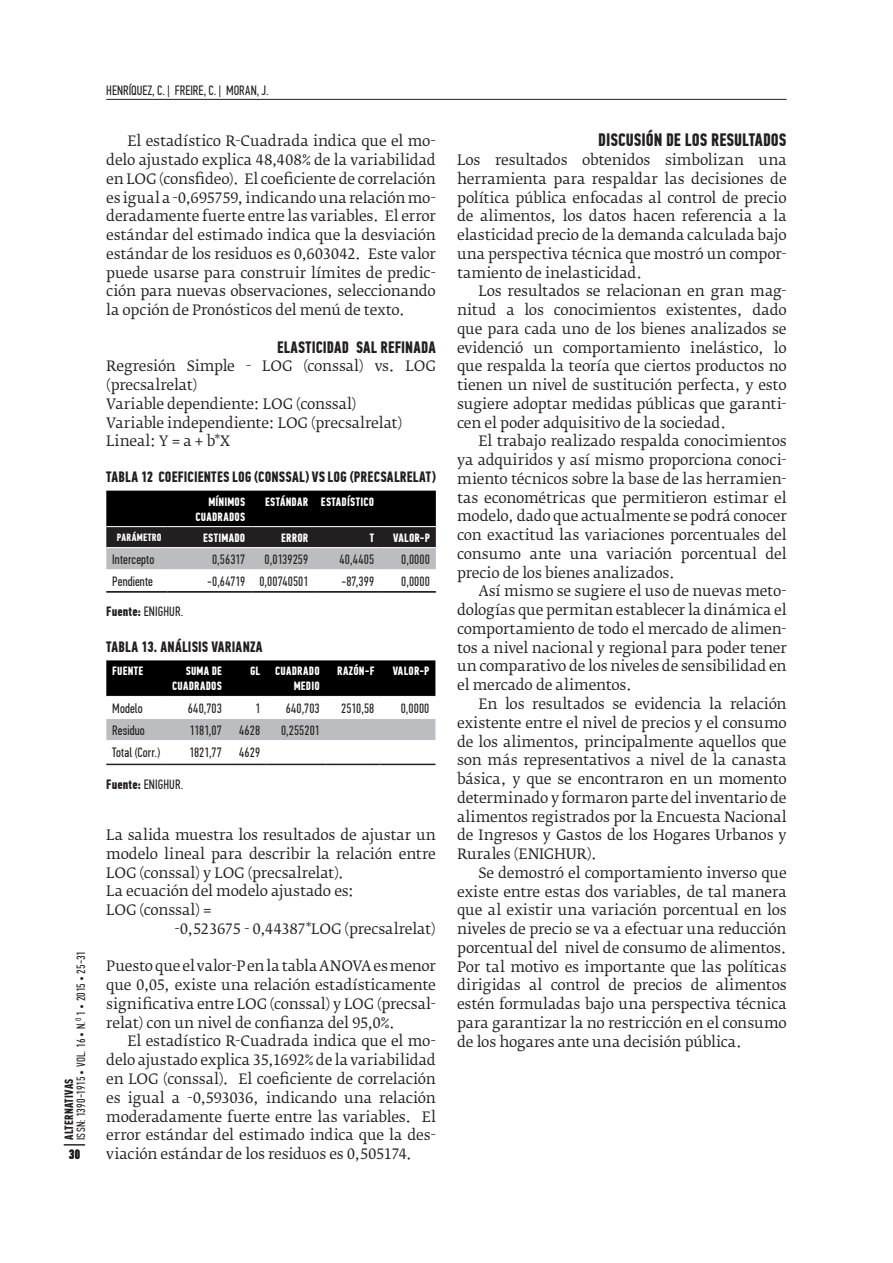
<style>
.page{position:relative;width:893px;height:1263px;background:#fff}
.page>*{position:absolute;margin:0;border:0;box-sizing:border-box;transform-origin:0 0}
.t1{font:700 18px "PF Din Text Comp Pro";color:#231f20}
.t2{font:700 16.5px "PF Din Text Comp Pro";letter-spacing:.01em;color:#231f20}
.t3{font:700 15px "PF Din Text Comp Pro";letter-spacing:.015em;color:#231f20}
.t4{font:14.25px/18.8px "Fedra Serif B Pro";letter-spacing:-.01em;color:#231f20;text-align:justify}
.t5{font:13.5px "PF Din Text Comp Pro";letter-spacing:.005em;color:#231f20}
.t6{font:700 13.5px "PF Din Text Comp Pro";color:#231f20}
.t7{font:700 12px/15px "PF Din Text Comp Pro";letter-spacing:.02em;color:#fff;text-align:right}
.t8{font:12px/12px "PF Din Text Comp Pro";letter-spacing:.015em;color:#231f20}
.t9{font:700 10.5px "PF Din Text Comp Pro";letter-spacing:.03em;color:#fff}
.s1{font-weight:700}
</style>
<div class="page">
<svg style="left:64px;top:1144px;width:21px;height:1px"></svg>
<hr style="left:106px;top:99px;width:681px;height:1px;background:#231f20">
<svg style="left:106px;top:491px;width:330px;height:78px;background:#3e3d3f"></svg>
<hr style="left:106px;top:526px;width:62px;height:1px;background:#fff">
<hr style="left:168px;top:526px;width:83px;height:1px;background:#fff">
<hr style="left:251px;top:526px;width:63px;height:1px;background:#fff">
<hr style="left:314px;top:526px;width:66px;height:1px;background:#fff">
<hr style="left:380px;top:526px;width:56px;height:1px;background:#fff">
<hr style="left:106px;top:547px;width:62px;height:1px;background:#fff">
<hr style="left:168px;top:547px;width:83px;height:1px;background:#fff">
<hr style="left:251px;top:547px;width:63px;height:1px;background:#fff">
<hr style="left:314px;top:547px;width:66px;height:1px;background:#fff">
<hr style="left:380px;top:547px;width:56px;height:1px;background:#fff">
<hr style="left:106px;top:591px;width:62px;height:2px;background:#000">
<hr style="left:168px;top:591px;width:83px;height:2px;background:#000">
<hr style="left:251px;top:591px;width:63px;height:2px;background:#000">
<hr style="left:314px;top:591px;width:66px;height:2px;background:#000">
<hr style="left:380px;top:591px;width:56px;height:2px;background:#000">
<div style="left:106px;top:660px;width:329px;height:36px;background:#000"></div>
<svg style="left:106px;top:719px;width:329px;height:45px"></svg>
<hr style="left:106px;top:740px;width:60px;height:1px;background:#fff">
<hr style="left:166px;top:740px;width:62px;height:1px;background:#fff">
<hr style="left:228px;top:740px;width:38px;height:1px;background:#fff">
<hr style="left:266px;top:740px;width:60px;height:1px;background:#fff">
<hr style="left:326px;top:740px;width:54px;height:1px;background:#fff">
<hr style="left:380px;top:740px;width:55px;height:1px;background:#fff">
<hr style="left:106px;top:764px;width:60px;height:1px;background:#231f20">
<hr style="left:166px;top:764px;width:62px;height:1px;background:#231f20">
<hr style="left:228px;top:764px;width:38px;height:1px;background:#231f20">
<hr style="left:266px;top:764px;width:60px;height:1px;background:#231f20">
<hr style="left:326px;top:764px;width:54px;height:1px;background:#231f20">
<hr style="left:380px;top:764px;width:55px;height:1px;background:#231f20">
<p class="t8" style="left:63px;top:1140px;width:190px;rotate:-90deg"><span class="s1">ALTERNATIVAS<br></span>ISSN: 1390-1915 • VOL. 16 • N.<sup>O</sup> 1 • 2015 • 25-31</p>
<p class="t6" style="left:69px;top:1146px;width:13px">30</p>
<p class="t5" style="left:106px;top:83px;width:164px">HENRÍQUEZ, C. | FREIRE, C. | MORAN, J.</p>
<p class="t4" style="left:106px;top:132px;width:331px;text-indent:21px">El estadístico R-Cuadrada indica que el mo&shy;delo ajustado explica 48,408% de la variabilidad en LOG (consfideo). El coeficiente de correlación es igual a -0,695759, indicando una relación mo&shy;deradamente fuerte entre las variables. El error estándar del estimado indica que la desviación estándar de los residuos es 0,603042. Este valor puede usarse para construir límites de predic&shy;ción para nuevas observaciones, seleccionando la opción de Pronósticos del menú de texto.</p>
<p class="t2" style="left:277px;top:337px;width:160px">ELASTICIDAD SAL REFINADA</p>
<p class="t4" style="left:106px;top:357px;width:331px;text-align:left">Regresión Simple - LOG (conssal) vs. LOG (precsalrelat)<br>Variable dependiente: LOG (conssal)<br>Variable independiente: LOG (precsalrelat)<br>Lineal: Y = a + b*X</p>
<p class="t3" style="left:106px;top:468px;width:331px">TABLA 12 COEFICIENTES LOG (CONSSAL) VS LOG (PRECSALRELAT)</p>
<p class="t7" style="left:195px;top:494px;width:51px">MÍNIMOS<br>CUADRADOS</p>
<p class="t7" style="left:265px;top:494px;width:111px">ESTÁNDAR ESTADÍSTICO</p>
<p class="t9" style="left:117px;top:530px;width:46px">PARÁMETRO</p>
<p class="t7" style="left:203px;top:530px;width:44px">ESTIMADO</p>
<p class="t7" style="left:281px;top:530px;width:29px">ERROR</p>
<p class="t7" style="left:370px;top:530px;width:6px">T</p>
<p class="t7" style="left:393px;top:530px;width:38px">VALOR-P</p>
<p class="t5" style="left:112px;top:551px;width:44px">Intercepto</p>
<p class="t5" style="left:212px;top:551px;width:35px">0,56317</p>
<p class="t5" style="left:265px;top:551px;width:45px">0,0139259</p>
<p class="t5" style="left:339px;top:551px;width:36px">40,4405</p>
<p class="t5" style="left:401px;top:551px;width:30px">0,0000</p>
<p class="t5" style="left:112px;top:573px;width:42px">Pendiente</p>
<p class="t5" style="left:207px;top:573px;width:102px">-0,64719 0,00740501</p>
<p class="t5" style="left:342px;top:573px;width:34px">-87,399</p>
<p class="t5" style="left:401px;top:573px;width:30px">0,0000</p>
<p class="t5" style="left:106px;top:604px;width:79px"><span class="s1">Fuente:</span> ENIGHUR.</p>
<p class="t3" style="left:106px;top:638px;width:158px">TABLA 13. ANÁLISIS VARIANZA</p>
<p class="t7" style="left:112px;top:664px;width:32px">FUENTE</p>
<p class="t7" style="left:172px;top:664px;width:51px">SUMA DE<br>CUADRADOS</p>
<p class="t7" style="left:250px;top:664px;width:71px">GL CUADRADO<br>MEDIO</p>
<p class="t7" style="left:337px;top:664px;width:39px">RAZÓN-F</p>
<p class="t7" style="left:393px;top:664px;width:38px">VALOR-P</p>
<p class="t5" style="left:112px;top:700px;width:32px">Modelo</p>
<p class="t5" style="left:188px;top:700px;width:35px">640,703</p>
<p class="t5" style="left:255px;top:700px;width:7px">1</p>
<p class="t5" style="left:286px;top:700px;width:35px">640,703</p>
<p class="t5" style="left:341px;top:700px;width:35px">2510,58</p>
<p class="t5" style="left:401px;top:700px;width:30px">0,0000</p>
<p class="t5" style="left:112px;top:722px;width:34px">Residuo</p>
<p class="t5" style="left:190px;top:722px;width:34px">1181,07</p>
<p class="t5" style="left:239px;top:722px;width:22px">4628</p>
<p class="t5" style="left:281px;top:722px;width:40px">0,255201</p>
<p class="t5" style="left:112px;top:744px;width:49px">Total (Corr.)</p>
<p class="t5" style="left:189px;top:744px;width:34px">1821,77</p>
<p class="t5" style="left:239px;top:744px;width:22px">4629</p>
<p class="t5" style="left:106px;top:776px;width:79px"><span class="s1">Fuente:</span> ENIGHUR.</p>
<p class="t4" style="left:106px;top:826px;width:331px">La salida muestra los resultados de ajustar un</p>
<p class="t4" style="left:106px;top:844px;width:331px">modelo lineal para describir la relación entre</p>
<p class="t4" style="left:106px;top:863px;width:239px">LOG (conssal) y LOG (precsalrelat).</p>
<p class="t4" style="left:106px;top:882px;width:249px">La ecuación del modelo ajustado es:</p>
<p class="t4" style="left:106px;top:901px;width:107px">LOG (conssal) =</p>
<p class="t4" style="left:174px;top:919px;width:263px">-0,523675 - 0,44387*LOG (precsalrelat)</p>
<p class="t4" style="left:106px;top:957px;width:331px">Puesto que el valor-P en la tabla ANOVA es menor que 0,05, existe una relación estadísticamente significativa entre LOG (conssal) y LOG (precsal&shy;relat) con un nivel de confianza del 95,0%.</p>
<p class="t4" style="left:106px;top:1032px;width:331px;text-indent:21px">El estadístico R-Cuadrada indica que el mo&shy;delo ajustado explica 35,1692% de la variabilidad en LOG (conssal). El coeficiente de correlación es igual a -0,593036, indicando una relación moderadamente fuerte entre las variables. El error estándar del estimado indica que la des&shy;viación estándar de los residuos es 0,505174.</p>
<p class="t1" style="left:598px;top:129px;width:190px">DISCUSIÓN DE LOS RESULTADOS</p>
<p class="t4" style="left:457px;top:151px;width:331px">Los resultados obtenidos simbolizan una herramienta para respaldar las decisiones de política pública enfocadas al control de precio de alimentos, los datos hacen referencia a la elasticidad precio de la demanda calculada bajo una perspectiva técnica que mostró un compor&shy;tamiento de inelasticidad.</p>
<p class="t4" style="left:457px;top:282px;width:331px;text-indent:21px">Los resultados se relacionan en gran mag&shy;nitud a los conocimientos existentes, dado que para cada uno de los bienes analizados se evidenció un comportamiento inelástico, lo que respalda la teoría que ciertos productos no tienen un nivel de sustitución perfecta, y esto sugiere adoptar medidas públicas que garanti&shy;cen el poder adquisitivo de la sociedad.</p>
<p class="t4" style="left:457px;top:432px;width:331px;text-indent:21px">El trabajo realizado respalda conocimientos ya adquiridos y así mismo proporciona conoci&shy;miento técnicos sobre la base de las herramien&shy;tas econométricas que permitieron estimar el modelo, dado que actualmente se podrá conocer con exactitud las variaciones porcentuales del consumo ante una variación porcentual del precio de los bienes analizados.</p>
<p class="t4" style="left:457px;top:582px;width:331px;text-indent:21px">Así mismo se sugiere el uso de nuevas meto&shy;dologías que permitan establecer la dinámica el comportamiento de todo el mercado de alimen&shy;tos a nivel nacional y regional para poder tener un comparativo de los niveles de sensibilidad en el mercado de alimentos.</p>
<p class="t4" style="left:457px;top:695px;width:331px;text-indent:21px">En los resultados se evidencia la relación existente entre el nivel de precios y el consumo de los alimentos, principalmente aquellos que son más representativos a nivel de la canasta básica, y que se encontraron en un momento determinado y formaron parte del inventario de alimentos registrados por la Encuesta Nacional de Ingresos y Gastos de los Hogares Urbanos y Rurales (ENIGHUR).</p>
<p class="t4" style="left:457px;top:863px;width:331px;text-indent:21px">Se demostró el comportamiento inverso que existe entre estas dos variables, de tal manera que al existir una variación porcentual en los niveles de precio se va a efectuar una reducción porcentual del nivel de consumo de alimentos.<br>Por tal motivo es importante que las políticas dirigidas al control de precios de alimentos estén formuladas bajo una perspectiva técnica para garantizar la no restricción en el consumo de los hogares ante una decisión pública.</p>
</div>
